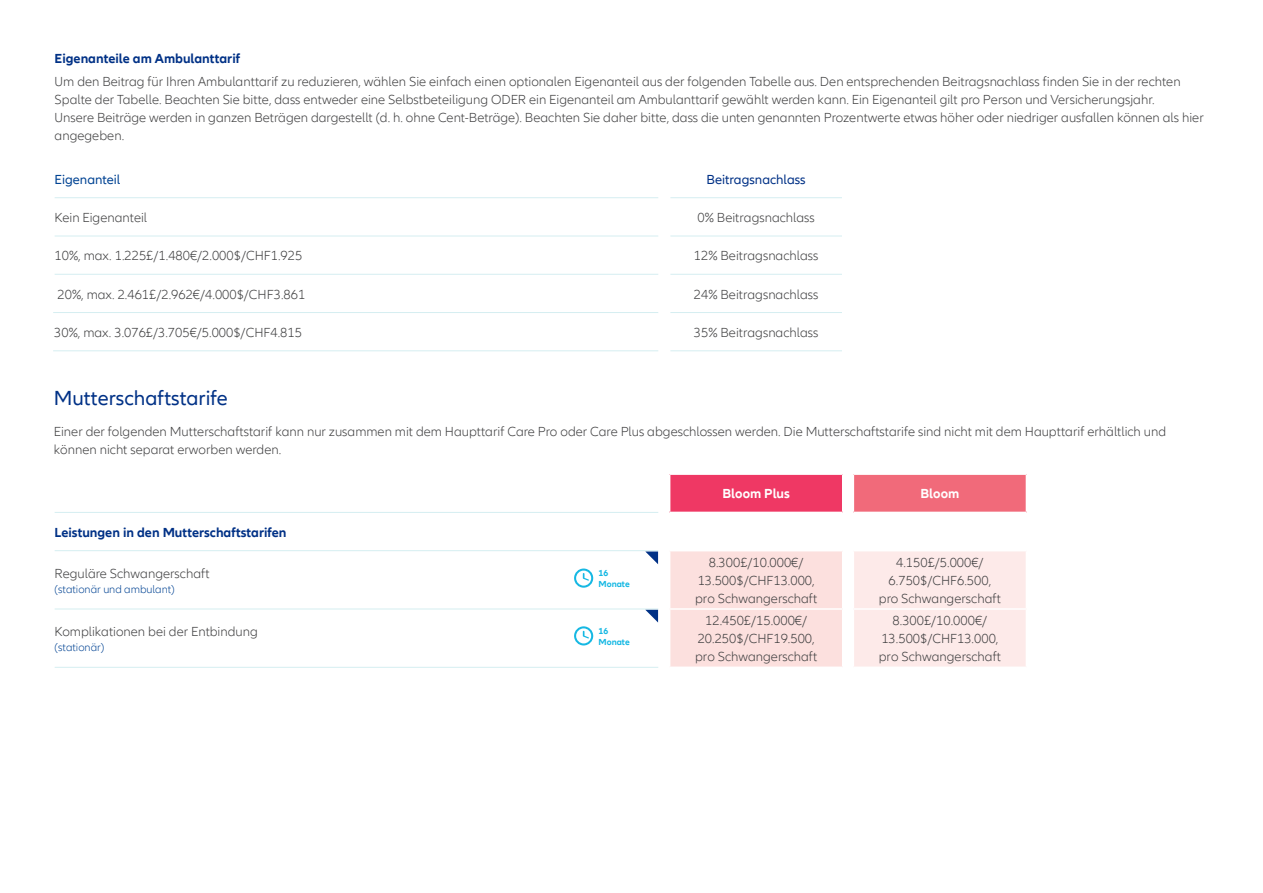
<style>
.page{position:relative;width:1263px;height:893px;background:#fff}
.page>*{position:absolute;margin:0;border:0;box-sizing:border-box;transform-origin:0 0}
.t1{font:21px "Allianz Neo";color:#003186}
.Normal_1{font:300 13.5px/18px "Allianz Neo";color:#3e3e3f}
.t2{font:700 13.5px "Allianz Neo";color:#003186}
.t3{font:13.5px "Allianz Neo";color:#003186}
.t4{font:700 13.5px "Allianz Neo";color:#fff}
.t5{font:13.5px "Allianz Neo";color:#004393}
.t6{font:300 11.25px "Allianz Neo";color:#004393}
.t7{font:700 9px/10.5px "Allianz Neo";color:#16b8e3}
</style>
<div class="page">
<div style="left:670px;top:474px;width:173px;height:38px;background:#ef3864"></div>
<div style="left:853px;top:474px;width:173px;height:38px;background:#f16a7a"></div>
<hr style="left:670px;top:473px;width:173px;height:2px;background:#fff">
<hr style="left:842px;top:475px;width:1px;height:37px;background:#fff">
<hr style="left:853px;top:473px;width:173px;height:2px;background:#fff">
<hr style="left:853px;top:475px;width:1px;height:37px;background:#fff">
<hr style="left:55px;top:236px;width:603px;height:1px;background:#d5eef1">
<hr style="left:55px;top:274px;width:603px;height:1px;background:#d5eef1">
<hr style="left:55px;top:609px;width:603px;height:1px;background:#d5eef1">
<hr style="left:55px;top:667px;width:603px;height:1px;background:#d5eef1">
<hr style="left:55px;top:197px;width:603px;height:1px;background:#d5eef1">
<hr style="left:55px;top:550px;width:603px;height:1px;background:#d5eef1">
<hr style="left:55px;top:512px;width:603px;height:1px;background:#d5eef1">
<hr style="left:670px;top:197px;width:172px;height:1px;background:#d5eef1">
<hr style="left:670px;top:236px;width:172px;height:1px;background:#d5eef1">
<hr style="left:670px;top:274px;width:172px;height:1px;background:#d5eef1">
<hr style="left:53px;top:312px;width:605px;height:1px;background:#d5eef1">
<hr style="left:670px;top:312px;width:172px;height:1px;background:#d5eef1">
<svg style="left:54px;top:351px;width:788px;height:1px"></svg>
<hr style="left:670px;top:350px;width:172px;height:1px;background:#d5eef1">
<hr style="left:53px;top:350px;width:605px;height:1px;background:#d5eef1">
<svg style="left:645px;top:551px;width:381px;height:116px;background:#fbe7e6"></svg>
<svg style="left:574px;top:568px;width:19px;height:20px"></svg>
<svg style="left:574px;top:626px;width:19px;height:19px"></svg>
<p class="t2" style="left:55px;top:51px;width:187px">Eigenanteile am Ambulanttarif</p>
<p class="Normal_1" style="left:55px;top:73px;width:1150px">Um den Beitrag für Ihren Ambulanttarif zu reduzieren, wählen Sie einfach einen optionalen Eigenanteil aus der folgenden Tabelle aus. Den entsprechenden Beitragsnachlass finden Sie in der rechten Spalte der Tabelle. Beachten Sie bitte, dass entweder eine Selbstbeteiligung ODER ein Eigenanteil am Ambulanttarif gewählt werden kann. Ein Eigenanteil gilt pro Person und Versicherungsjahr.<br>Unsere Beiträge werden in ganzen Beträgen dargestellt (d. h. ohne Cent-Beträge). Beachten Sie daher bitte, dass die unten genannten Prozentwerte etwas höher oder niedriger ausfallen können als hier angegeben.</p>
<p class="t5" style="left:55px;top:172px;width:67px">Eigenanteil</p>
<p class="t3" style="left:707px;top:172px;width:101px">Beitragsnachlass</p>
<p class="Normal_1" style="left:55px;top:209px;width:94px">Kein Eigenanteil</p>
<p class="Normal_1" style="left:697px;top:209px;width:119px">0% Beitragsnachlass</p>
<p class="Normal_1" style="left:55px;top:247px;width:249px">10%, max. 1.225£/1.480€/2.000$/CHF1.925</p>
<p class="Normal_1" style="left:694px;top:247px;width:126px">12% Beitragsnachlass</p>
<p class="Normal_1" style="left:58px;top:285px;width:249px">20%, max. 2.461£/2.962€/4.000$/CHF3.861</p>
<p class="Normal_1" style="left:694px;top:285px;width:126px">24% Beitragsnachlass</p>
<p class="Normal_1" style="left:54px;top:324px;width:249px">30%, max. 3.076£/3.705€/5.000$/CHF4.815</p>
<p class="Normal_1" style="left:694px;top:324px;width:126px">35% Beitragsnachlass</p>
<p class="t1" style="left:54px;top:386px;width:175px">Mutterschaftstarife</p>
<p class="Normal_1" style="left:54px;top:423px;width:1114px">Einer der folgenden Mutterschaftstarif kann nur zusammen mit dem Haupttarif Care Pro oder Care Plus abgeschlossen werden. Die Mutterschaftstarife sind nicht mit dem Haupttarif erhältlich und können nicht separat erworben werden.</p>
<p class="t4" style="left:722px;top:486px;width:69px">Bloom Plus</p>
<p class="t4" style="left:920px;top:486px;width:40px">Bloom</p>
<p class="t2" style="left:55px;top:524px;width:233px">Leistungen in den Mutterschaftstarifen</p>
<p class="Normal_1" style="left:55px;top:564px;width:156px">Reguläre Schwangerschaft</p>
<p class="t6" style="left:55px;top:582px;width:122px">(stationär und ambulant)</p>
<p class="Normal_1" style="left:698px;top:554px;width:118px;text-align:center">8.300£/10.000€/<br>13.500$/CHF13.000,</p>
<p class="Normal_1" style="left:695px;top:590px;width:124px">pro Schwangerschaft</p>
<p class="Normal_1" style="left:896px;top:554px;width:89px">4.150£/5.000€/</p>
<p class="Normal_1" style="left:889px;top:572px;width:104px">6.750$/CHF6.500,</p>
<p class="Normal_1" style="left:879px;top:590px;width:123px">pro Schwangerschaft</p>
<p class="t7" style="left:598px;top:568px;width:33px">16<br>Monate</p>
<p class="Normal_1" style="left:55px;top:623px;width:205px">Komplikationen bei der Entbindung</p>
<p class="t6" style="left:55px;top:641px;width:51px">(stationär)</p>
<p class="t7" style="left:598px;top:626px;width:33px">16<br>Monate</p>
<p class="Normal_1" style="left:705px;top:612px;width:103px">12.450£/15.000€/</p>
<p class="Normal_1" style="left:698px;top:630px;width:118px">20.250$/CHF19.500,</p>
<p class="Normal_1" style="left:695px;top:648px;width:124px">pro Schwangerschaft</p>
<p class="Normal_1" style="left:892px;top:612px;width:96px">8.300£/10.000€/</p>
<p class="Normal_1" style="left:881px;top:630px;width:118px">13.500$/CHF13.000,</p>
<p class="Normal_1" style="left:879px;top:648px;width:124px">pro Schwangerschaft</p>
</div>
